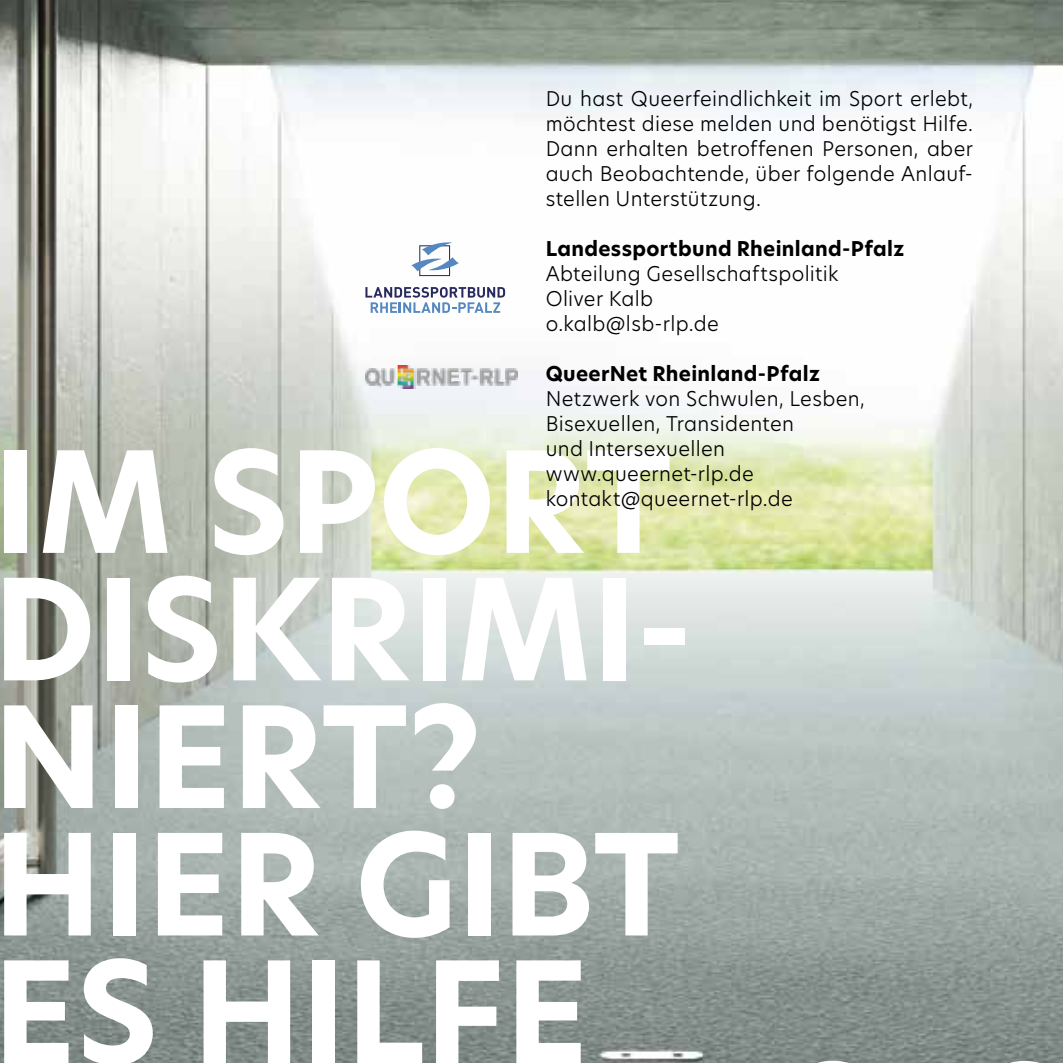
<style>
.page{position:relative;width:1063px;height:1063px;background:#fff}
.page>*{position:absolute;margin:0;border:0;box-sizing:border-box;transform-origin:0 0}
.t1{font:700 137.5px/127.5px "New Hero";color:#fff}
.t2{font:300 20px/25px "New Hero";letter-spacing:.015em;color:#000}
.t3{font:700 20px "New Hero";letter-spacing:.015em;color:#000}
</style>
<div class="page">
<img style="left:1px;top:0;width:1062px;height:1062px">
<hr style="left:0;top:0;width:1px;height:1063px;background:#63ab59">
<hr style="left:0;top:1062px;width:1063px;height:1px;background:#ed4a3d">
<svg style="left:365px;top:287px;width:140px;height:26px"></svg>
<svg style="left:411px;top:242px;width:48px;height:34px"></svg>
<img style="left:365px;top:366px;width:152px;height:23px">
<p class="t2" style="left:546px;top:86px;width:429px;text-align:justify">Du hast Queerfeindlichkeit im Sport erlebt, möchtest diese melden und benötigst Hilfe.<br>Dann erhalten betroffenen Personen, aber auch Beobachtende, über folgende Anlauf&shy;stellen Unterstützung.</p>
<p class="t3" style="left:546px;top:235px;width:360px">Landessportbund Rheinland-Pfalz</p>
<p class="t2" style="left:546px;top:261px;width:295px">Abteilung Gesellschaftspolitik<br>Oliver Kalb<br>o.kalb@lsb-rlp.de</p>
<p class="t3" style="left:546px;top:360px;width:276px">QueerNet Rheinland-Pfalz</p>
<p class="t2" style="left:546px;top:386px;width:321px">Netzwerk von Schwulen, Lesben,<br>Bisexuellen, Transidenten<br>und Intersexuellen www.queernet-rlp.de kontakt@queernet-rlp.de</p>
<h1 class="t1" style="left:-7px;top:439px;width:702px">IM SPORT<br>DISKRIMI-<br>NIERT?<br>HIER GIBT<br>ES HILFE</h1>
</div>
